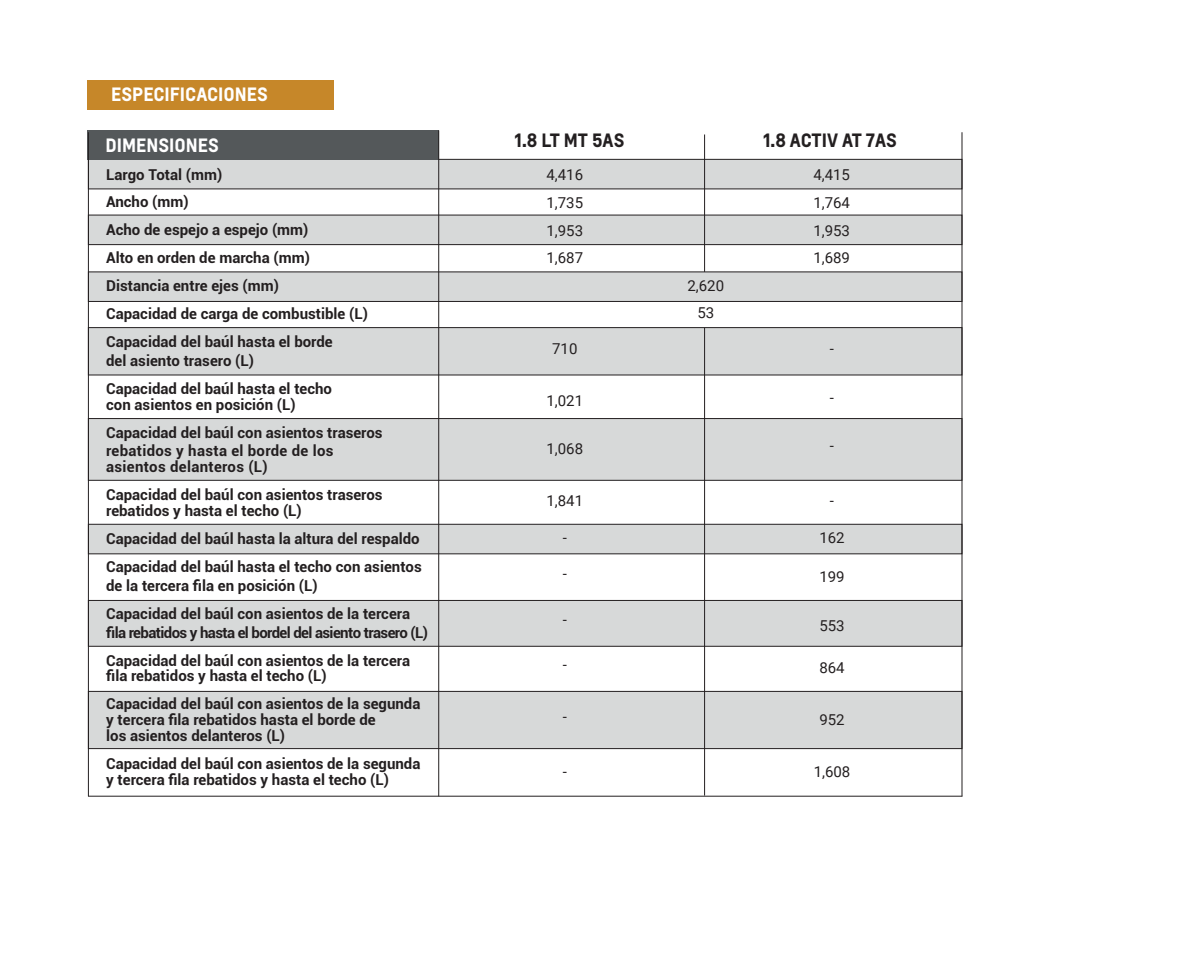
<style>
.page{position:relative;width:1188px;height:972px;background:#fff}
.page>*{position:absolute;margin:0;border:0;box-sizing:border-box;transform-origin:0 0}
.t1{font:700 18px "Louis";color:#fff}
.t2{font:700 18px "Louis";color:#231f20}
.t3{font:700 15px/27.9px "Roboto";color:#231f20}
.t4{font:15px/27.6px "Roboto";color:#231f20;text-align:justify}
.t5{font:700 15px/27.9px "Roboto";letter-spacing:-.04em;color:#231f20}
.t6{font:700 15px/15.9px "Roboto";letter-spacing:.02em;color:#231f20}
</style>
<div class="page">
<div style="left:88px;top:159px;width:874px;height:30px;background:#d7d9d9;border:1px solid #231f20"></div>
<div style="left:88px;top:215px;width:874px;height:30px;background:#d7d9d9;border:1px solid #231f20"></div>
<div style="left:88px;top:272px;width:874px;height:30px;background:#d7d9d9;border:1px solid #231f20"></div>
<div style="left:88px;top:524px;width:874px;height:30px;background:#d7d9d9;border:1px solid #231f20"></div>
<div style="left:88px;top:600px;width:874px;height:46px;background:#d7d9d9;border:1px solid #231f20"></div>
<div style="left:88px;top:691px;width:874px;height:58px;background:#d7d9d9;border:1px solid #231f20"></div>
<div style="left:88px;top:327px;width:874px;height:48px;background:#d7d9d9;border:1px solid #231f20"></div>
<div style="left:88px;top:418px;width:874px;height:62px;background:#d7d9d9;border:1px solid #231f20"></div>
<div style="left:88px;top:130px;width:351px;height:30px;background:#54585a"></div>
<hr style="left:438px;top:130px;width:1px;height:666px;background:#231f20">
<hr style="left:88px;top:132px;width:1px;height:664px;background:#231f20">
<hr style="left:704px;top:134px;width:1px;height:138px;background:#231f20">
<hr style="left:704px;top:328px;width:1px;height:468px;background:#231f20">
<hr style="left:962px;top:132px;width:1px;height:664px;background:#231f20">
<hr style="left:88px;top:796px;width:874px;height:1px;background:#231f20">
<div style="left:87px;top:80px;width:247px;height:29px;background:#c68729"></div>
<p class="t1" style="left:111px;top:83px;width:158px">ESPECIFICACIONES</p>
<p class="t1" style="left:106px;top:133px;width:115px">DIMENSIONES</p>
<p class="t2" style="left:515px;top:129px;width:111px">1.8 LT MT 5AS</p>
<p class="t2" style="left:763px;top:129px;width:135px">1.8 ACTIV AT 7AS</p>
<p class="t3" style="left:106px;top:160px;width:263px">Largo Total (mm)<br>Ancho (mm)<br>Acho de espejo a espejo (mm)<br>Alto en orden de marcha (mm)<br>Distancia entre ejes (mm)<br>Capacidad de carga de combustible (L)<br>Capacidad del baúl hasta el borde</p>
<p class="t3" style="left:106px;top:346px;width:227px">del asiento trasero (L)<br>Capacidad del baúl hasta el techo</p>
<p class="t3" style="left:106px;top:390px;width:278px">con asientos en posición (L)<br>Capacidad del baúl con asientos traseros</p>
<p class="t6" style="left:106px;top:443px;width:229px">rebatidos y hasta el borde de los asientos delanteros (L)</p>
<p class="t3" style="left:106px;top:486px;width:278px;line-height:15.9px">Capacidad del baúl con asientos traseros rebatidos y hasta el techo (L)</p>
<p class="t3" style="left:106px;top:524px;width:317px">Capacidad del baúl hasta la altura del respaldo<br>Capacidad del baúl hasta el techo con asientos</p>
<p class="t3" style="left:106px;top:571px;width:306px">de la tercera fila en posición (L)<br>Capacidad del baúl con asientos de la tercera</p>
<p class="t5" style="left:106px;top:618px;width:323px">fila rebatidos y hasta el bordel del asiento trasero (L)<br>Capacidad del baúl con asientos de la tercera</p>
<p class="t3" style="left:106px;top:662px;width:316px">fila rebatidos y hasta el techo (L)<br>Capacidad del baúl con asientos de la segunda</p>
<p class="t3" style="left:106px;top:711px;width:271px;line-height:15.9px">y tercera fila rebatidos hasta el borde de los asientos delanteros (L)</p>
<p class="t3" style="left:106px;top:755px;width:316px;line-height:15.9px">Capacidad del baúl con asientos de la segunda y tercera fila rebatidos y hasta el techo (L)</p>
<p class="t4" style="left:547px;top:161px;width:38px">4,416<br>1,735<br>1,953<br>1,687</p>
<p class="t4" style="left:813px;top:161px;width:38px">4,415<br>1,764<br>1,953<br>1,689</p>
<p class="t4" style="left:687px;top:271px;width:38px;text-align:center">2,620<br>53</p>
<p class="t4" style="left:552px;top:334px;width:27px">710</p>
<p class="t4" style="left:830px;top:334px;width:6px">-</p>
<p class="t4" style="left:547px;top:386px;width:38px">1,021</p>
<p class="t4" style="left:547px;top:435px;width:38px">1,068</p>
<p class="t4" style="left:547px;top:486px;width:38px">1,841</p>
<p class="t4" style="left:563px;top:523px;width:6px">-</p>
<p class="t4" style="left:563px;top:559px;width:6px">-</p>
<p class="t4" style="left:830px;top:383px;width:6px">-</p>
<p class="t4" style="left:830px;top:432px;width:6px">-</p>
<p class="t4" style="left:830px;top:486px;width:6px">-</p>
<p class="t4" style="left:819px;top:523px;width:27px">162</p>
<p class="t4" style="left:819px;top:562px;width:27px">199</p>
<p class="t4" style="left:819px;top:611px;width:27px">553</p>
<p class="t4" style="left:819px;top:654px;width:27px">864</p>
<p class="t4" style="left:563px;top:605px;width:6px">-</p>
<p class="t4" style="left:563px;top:651px;width:6px">-</p>
<p class="t4" style="left:819px;top:705px;width:27px">952</p>
<p class="t4" style="left:563px;top:702px;width:6px">-</p>
<p class="t4" style="left:814px;top:757px;width:38px">1,608</p>
<p class="t4" style="left:563px;top:757px;width:6px">-</p>
</div>
